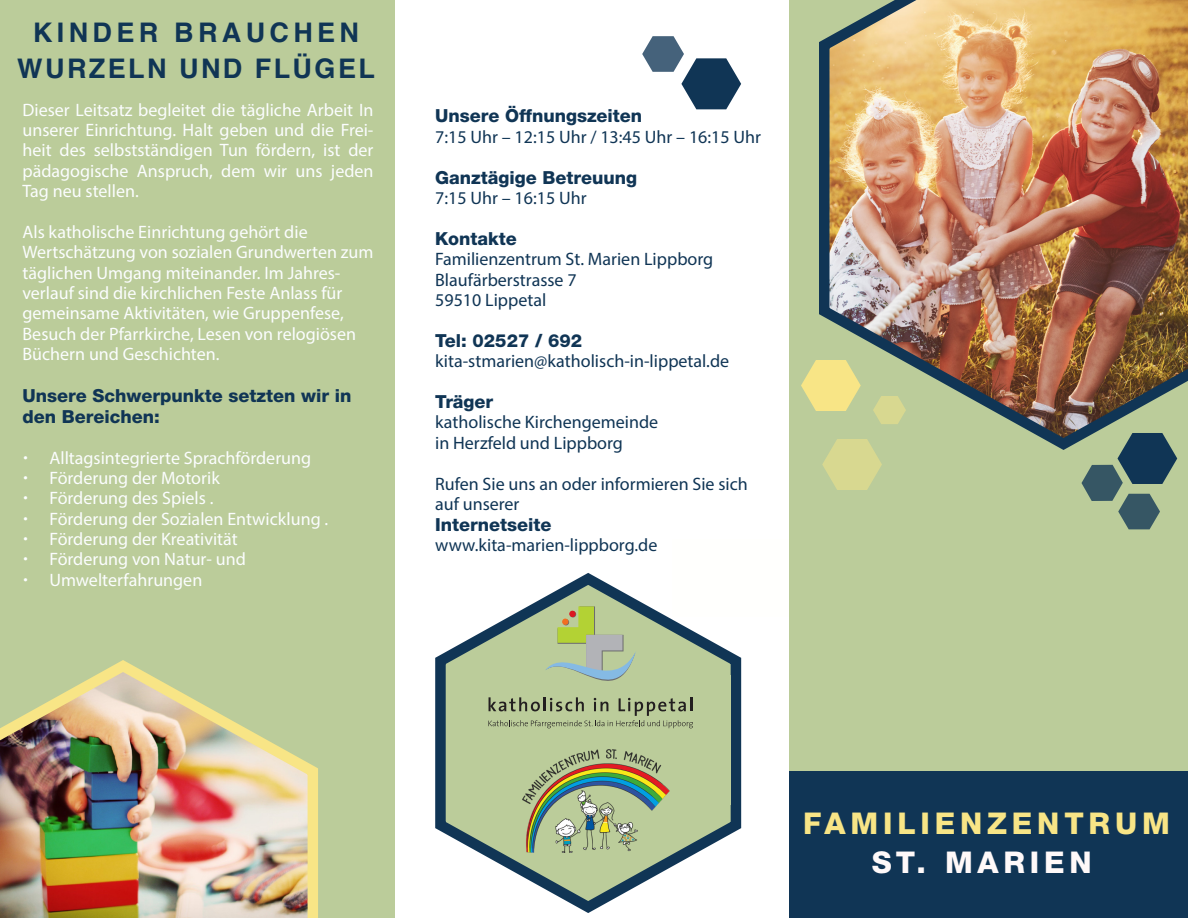
<style>
.page{position:relative;width:1188px;height:918px;background:#fff}
.page>*{position:absolute;margin:0;border:0;box-sizing:border-box;transform-origin:0 0}
.t1{font:700 30px/39px "Helvetica";letter-spacing:.16em;color:#f8e586}
.Aufzählungspunkte{font:800 30px "Helvetica Neue LTCYR";letter-spacing:.16em;color:#f8e586}
.Aufzählungspunkte-2{font:800 30px "Helvetica Neue LTCYR";letter-spacing:.16em;color:#fff9f9}
.t2{font:700 27px/36px "Helvetica";letter-spacing:.09em;color:#103555;text-align:center}
.t3{font:18px/20.4px "Myriad Pro";color:#fbfdfe;text-align:justify}
.t4{font:18px/20.4px "Myriad Pro";color:#103555}
.t5{font:800 18px/21px "Helvetica Neue LTCYR";color:#103555}
.s1{font-family:"Raleway"}
.s2{font-family:"Helvetica Neue LTCYR";font-weight:800}
.s3{font-family:"Myriad Pro";font-weight:400}
.s4{font-family:"Helvetica Neue LTCYR";font-weight:800;color:#fff9f9}
</style>
<div class="page">
<div style="left:0;top:0;width:394px;height:918px;background:#bbcc9a"></div>
<div style="left:789px;top:0;width:399px;height:918px;background:#bbcc9a"></div>
<img style="left:819px;top:0;width:369px;height:450px">
<svg style="left:435px;top:573px;width:307px;height:340px"></svg>
<svg style="left:801px;top:360px;width:60px;height:51px"></svg>
<svg style="left:873px;top:396px;width:33px;height:28px"></svg>
<svg style="left:1081px;top:433px;width:96px;height:96px"></svg>
<svg style="left:822px;top:439px;width:60px;height:51px"></svg>
<svg style="left:642px;top:36px;width:99px;height:73px"></svg>
<div style="left:789px;top:772px;width:399px;height:146px;background:#103555"></div>
<img style="left:0;top:660px;width:318px;height:258px">
<div style="left:672px;top:539px;width:117px;height:78px;background:#fffffd"></div>
<div style="left:453px;top:675px;width:277px;height:129px;background:#bbcc9a"></div>
<svg style="left:488px;top:606px;width:205px;height:122px"></svg>
<img style="left:523px;top:749px;width:147px;height:104px">
<p class="t2" style="left:17px;top:15px;width:359px">KINDER BRAUCHEN<br>WURZELN UND FLÜGEL</p>
<p class="t3" style="left:22px;top:99px;width:353px">Dieser Leitsatz begleitet die tägliche Arbeit In unserer Einrichtung. Halt geben und die Frei&shy;heit des selbstständigen Tun fördern, ist der pädagogische Anspruch, dem wir uns jeden Tag neu stellen.</p>
<p class="t3" style="left:22px;top:221px;width:353px;text-align:left">Als katholische Einrichtung gehört die Wertschätzung von sozialen Grundwerten zum täglichen Umgang miteinander. Im Jahres&shy;verlauf sind die kirchlichen Feste Anlass für gemeinsame Aktivitäten, wie Gruppenfese, Besuch der Pfarrkirche, Lesen von relogiösen Büchern und Geschichten.</p>
<p class="t5" style="left:22px;top:385px;width:330px">Unsere Schwerpunkte setzten wir in den Bereichen:</p>
<p class="t3" style="left:22px;top:447px;width:290px"><span class="s1">•</span> Alltagsintegrierte Sprachförderung</p>
<p class="t3" style="left:22px;top:467px;width:199px"><span class="s1">•</span> Förderung der Motorik</p>
<p class="t3" style="left:22px;top:488px;width:193px"><span class="s1">•</span> Förderung des Spiels .</p>
<p class="t3" style="left:22px;top:508px;width:307px"><span class="s1">•</span> Förderung der Sozialen Entwicklung .</p>
<p class="t3" style="left:22px;top:529px;width:217px"><span class="s1">•</span> Förderung der Kreativität</p>
<p class="t3" style="left:22px;top:549px;width:225px"><span class="s1">•</span> Förderung von Natur- und</p>
<p class="t3" style="left:22px;top:569px;width:181px"><span class="s1">•</span> Umwelterfahrungen</p>
<p class="t4" style="left:435px;top:106px;width:327px"><span class="s2">Unsere Öffnungszeiten<br></span>7:15 Uhr – 12:15 Uhr / 13:45 Uhr – 16:15 Uhr</p>
<p class="t5" style="left:435px;top:167px;width:203px;line-height:20.4px">Ganztägige Betreuung<br><span class="s3">7:15 Uhr – 16:15 Uhr</span></p>
<p class="t4" style="left:435px;top:228px;width:280px"><span class="s2">Kontakte<br></span>Familienzentrum St. Marien Lippborg<br>Blaufärberstrasse 7<br>59510 Lippetal</p>
<p class="t4" style="left:435px;top:330px;width:295px"><span class="s2">Tel: 02527 / 692 </span>kita-stmarien@katholisch-in-lippetal.de</p>
<p class="t4" style="left:435px;top:392px;width:225px"><span class="s2">Träger<br></span>katholische Kirchengemeinde in Herzfeld und Lippborg</p>
<p class="t4" style="left:435px;top:473px;width:314px">Rufen Sie uns an oder informieren Sie sich auf unserer<br><span class="s2">Internetseite </span>www.kita-marien-lippborg.de</p>
<p class="t1" style="left:863px;top:797px;width:320px;text-indent:-36px">FAMILIENZENTRU<span class="s2">M<br></span><span class="s4">ST. MARIEN</span></p>
<p class="Aufzählungspunkte" style="left:803px;top:806px;width:368px">FAMILIENZENTRUM</p>
<p class="Aufzählungspunkte-2" style="left:872px;top:845px;width:222px">ST. MARIEN</p>
</div>
